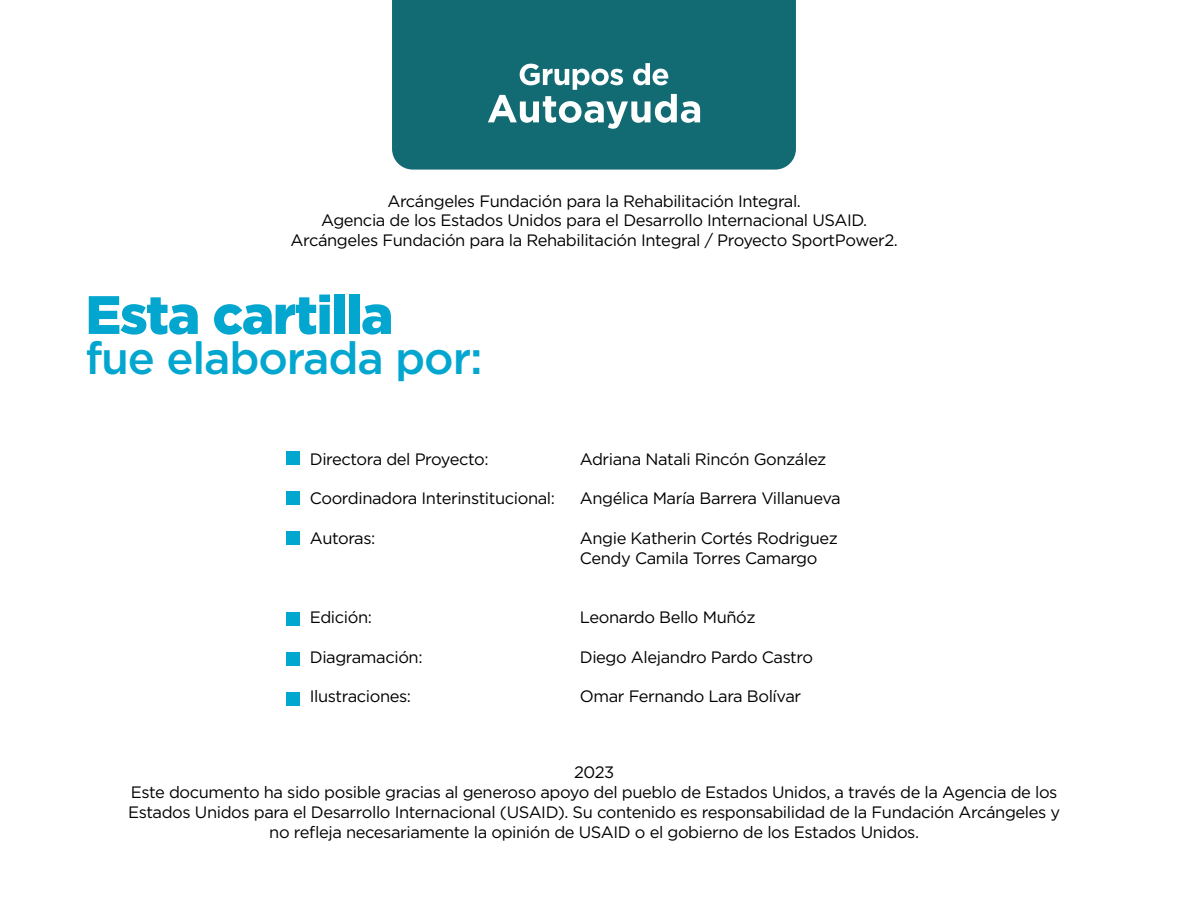
<style>
.page{position:relative;width:1188px;height:918px;background:#fff}
.page>*{position:absolute;margin:0;border:0;box-sizing:border-box;transform-origin:0 0}
.t1{font:900 54px "Gotham Pro";letter-spacing:-.025em;color:#02a6cf}
.t2{font:500 45px "Gotham Pro";letter-spacing:-.025em;color:#02a6cf}
.t3{font:16.5px/19.8px "Gotham Pro";letter-spacing:-.025em;color:#000;text-align:center}
</style>
<div class="page">
<hr style="left:1187px;top:0;width:1px;height:918px;background:#01a7cf">
<hr style="left:1187px;top:300px;width:1px;height:501px;background:#ededed">
<div style="left:0;top:808px;width:1188px;height:110px;background:#fff"></div>
<div style="left:392px;top:0;width:404px;height:170px;background:#126a73"></div>
<svg style="left:488px;top:63px;width:212px;height:66px"></svg>
<div style="left:286px;top:452px;width:14px;height:13px;background:#01a7cf"></div>
<div style="left:286px;top:491px;width:14px;height:14px;background:#01a7cf"></div>
<div style="left:286px;top:531px;width:14px;height:13px;background:#01a7cf"></div>
<div style="left:286px;top:612px;width:14px;height:14px;background:#01a7cf"></div>
<div style="left:286px;top:652px;width:14px;height:14px;background:#01a7cf"></div>
<div style="left:286px;top:692px;width:14px;height:14px;background:#01a7cf"></div>
<p class="t3" style="left:291px;top:191px;width:609px">Arcángeles Fundación para la Rehabilitación Integral.<br>Agencia de los Estados Unidos para el Desarrollo Internacional USAID.<br>Arcángeles Fundación para la Rehabilitación Integral / Proyecto SportPower2.</p>
<h1 class="t1" style="left:85px;top:284px;width:310px">Esta cartilla</h1>
<h2 class="t2" style="left:85px;top:333px;width:399px">fue elaborada por:</h2>
<p class="t3" style="left:310px;top:449px;width:180px">Directora del Proyecto:</p>
<p class="t3" style="left:580px;top:449px;width:248px">Adriana Natali Rincón González</p>
<p class="t3" style="left:310px;top:488px;width:247px">Coordinadora Interinstitucional:</p>
<p class="t3" style="left:580px;top:488px;width:262px">Angélica María Barrera Villanueva</p>
<p class="t3" style="left:310px;top:528px;width:67px">Autoras:</p>
<p class="t3" style="left:580px;top:528px;width:259px;text-align:left">Angie Katherin Cortés Rodriguez<br>Cendy Camila Torres Camargo</p>
<p class="t3" style="left:310px;top:607px;width:64px">Edición:</p>
<p class="t3" style="left:580px;top:607px;width:177px">Leonardo Bello Muñóz</p>
<p class="t3" style="left:310px;top:647px;width:114px">Diagramación:</p>
<p class="t3" style="left:580px;top:647px;width:235px">Diego Alejandro Pardo Castro</p>
<p class="t3" style="left:310px;top:686px;width:103px">Ilustraciones:</p>
<p class="t3" style="left:580px;top:686px;width:223px">Omar Fernando Lara Bolívar</p>
<p class="t3" style="left:128px;top:763px;width:934px">2023<br>Este documento ha sido posible gracias al generoso apoyo del pueblo de Estados Unidos, a través de la Agencia de los Estados Unidos para el Desarrollo Internacional (USAID). Su contenido es responsabilidad de la Fundación Arcángeles y no refleja necesariamente la opinión de USAID o el gobierno de los Estados Unidos.</p>
</div>
